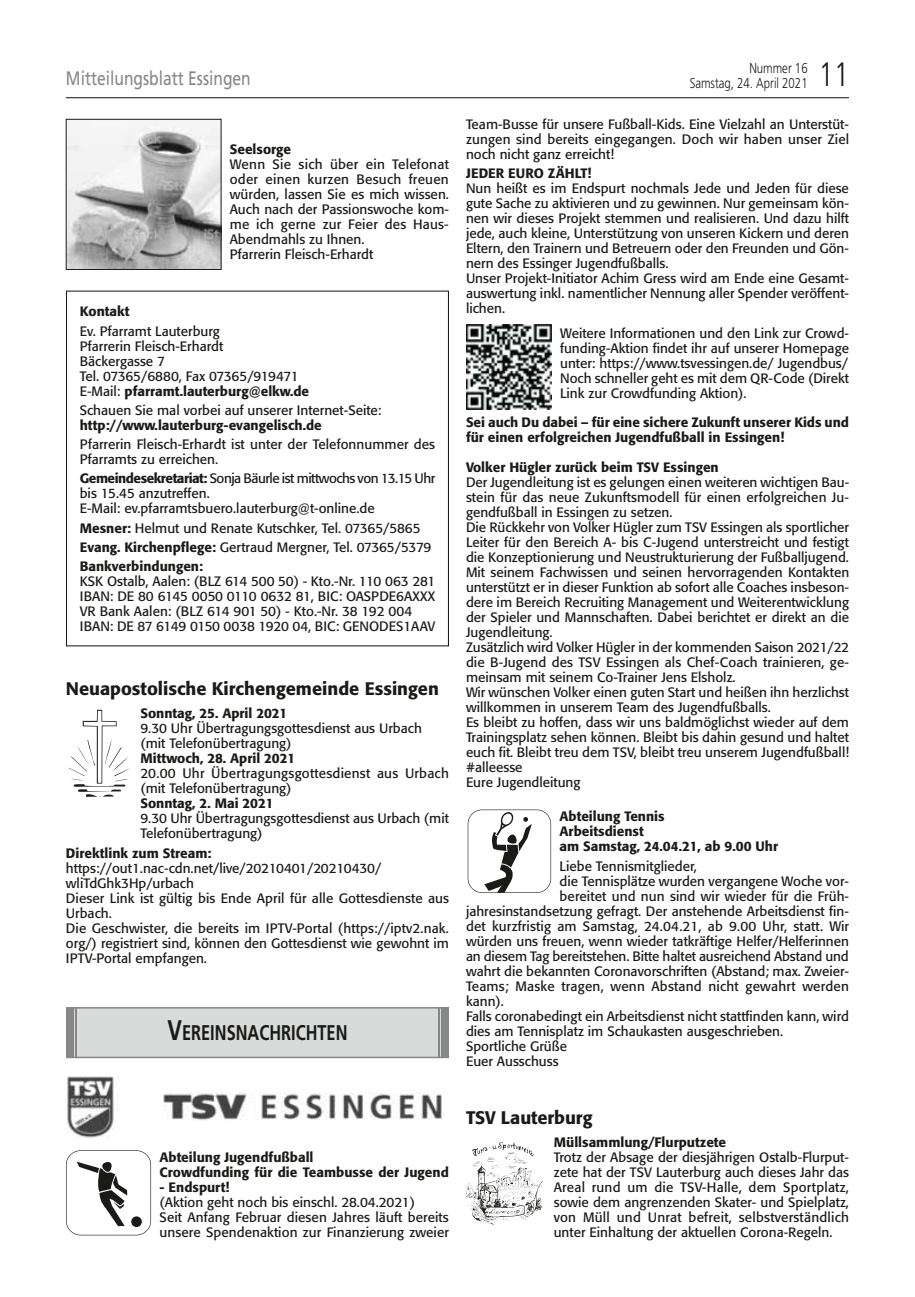
<style>
.page{position:relative;width:915px;height:1297px;background:#fff}
.page>*{position:absolute;margin:0;border:0;box-sizing:border-box;transform-origin:0 0}
.t1{font:300 33.75px "Frutiger";color:#1a1a18;scale:.8 1}
.t2{font:700 21.3px "Frutiger";color:#1a1a18;scale:.77 1}
.t3{font:19.5px "Frutiger";color:#868786;scale:.8 1}
.t4{font:500 18px "Formata";color:#1a1a18}
.t5{font:300 14.25px "Frutiger";color:#1a1a18;scale:.8 1}
.t6{font:13.5px/15px "Formata";color:#1a1a18}
.t7{font:500 13.5px/15px "Formata";color:#1a1a18}
.s1{font-weight:500}
.s2{font-size:28.35px}
</style>
<div class="page">
<hr style="left:66px;top:97px;width:782px;height:1px;background:#1a1a18">
<img style="left:68px;top:126px;width:151px;height:142px">
<div style="left:66px;top:119px;width:155px;height:151px;border:1px solid #1a1a18"></div>
<div style="left:66px;top:291px;width:383px;height:355px;border:1px solid #1a1a18"></div>
<svg style="left:69px;top:710px;width:61px;height:87px"></svg>
<div style="left:67px;top:1008px;width:380px;height:49px;background:#d9dada"></div>
<div style="left:66px;top:1007px;width:383px;height:51px;border:2px solid #868786"></div>
<div style="left:441px;top:1007px;width:8px;height:50px;background:#868786"></div>
<hr style="left:438px;top:1007px;width:1px;height:50px;background:#868786">
<div style="left:66px;top:1007px;width:7px;height:50px;background:#868786"></div>
<hr style="left:75px;top:1007px;width:2px;height:50px;background:#868786">
<img style="left:67px;top:1076px;width:376px;height:62px">
<svg style="left:66px;top:1150px;width:85px;height:85px"></svg>
<img style="left:466px;top:324px;width:85px;height:86px">
<svg style="left:467px;top:809px;width:84px;height:84px"></svg>
<svg style="left:466px;top:1142px;width:76px;height:83px"></svg>
<p class="t5" style="left:749px;top:60px;width:74px">Nummer 16</p>
<h3 class="t3" style="left:66px;top:66px;width:232px">Mitteilungsblatt Essingen</h3>
<p class="t5" style="left:689px;top:75px;width:149px">Samstag, 24. April 2021</p>
<h1 class="t1" style="left:818px;top:55px;width:39px">11</h1>
<p class="t7" style="left:230px;top:142px;width:63px">Seelsorge</p>
<p class="t6" style="left:230px;top:157px;width:221px">Wenn Sie sich über ein Telefonat oder einen kurzen Besuch freuen würden, lassen Sie es mich wissen.<br>Auch nach der Passionswoche kom&shy;me ich gerne zur Feier des Haus-<br>Abendmahls zu Ihnen.<br>Pfarrerin Fleisch-Erhardt</p>
<p class="t7" style="left:80px;top:304px;width:51px">Kontakt</p>
<p class="t6" style="left:80px;top:323px;width:231px">Ev. Pfarramt Lauterburg<br>Pfarrerin Fleisch-Erhardt<br>Bäckergasse 7<br>Tel. 07365/6880, Fax 07365/919471<br>E-Mail: <span class="s1">pfarramt.lauterburg@elkw.de</span></p>
<p class="t6" style="left:80px;top:403px;width:303px">Schauen Sie mal vorbei auf unserer Internet-Seite:</p>
<p class="t7" style="left:80px;top:418px;width:243px">http://www.lauterburg-evangelisch.de</p>
<p class="t6" style="left:80px;top:437px;width:357px">Pfarrerin Fleisch-Erhardt ist unter der Telefonnummer des<br>Pfarramts zu erreichen.</p>
<p class="t6" style="left:80px;top:471px;width:357px"><span class="s1">Gemeindesekretariat:</span> Sonja Bäurle ist mittwochs von 13.15 Uhr bis 15.45 anzutreffen.<br>E-Mail: ev.pfarramtsbuero.lauterburg@t-online.de</p>
<p class="t6" style="left:80px;top:518px;width:353px;line-height:19.2px"><span class="s1">Mesner:</span> Helmut und Renate Kutschker, Tel. 07365/5865<br><span class="s1">Evang. Kirchenpflege:</span> Gertraud Mergner, Tel. 07365/5379<br><span class="s1">Bankverbindungen:</span></p>
<p class="t6" style="left:80px;top:574px;width:357px">KSK Ostalb, Aalen: (BLZ 614 500 50) - Kto.-Nr. 110 063 281<br>IBAN: DE 80 6145 0050 0110 0632 81, BIC: OASPDE6AXXX VR Bank Aalen: (BLZ 614 901 50) - Kto.-Nr. 38 192 004<br>IBAN: DE 87 6149 0150 0038 1920 04, BIC: GENODES1AAV</p>
<h3 class="t4" style="left:66px;top:677px;width:374px">Neuapostolische Kirchengemeinde Essingen</h3>
<p class="t7" style="left:140px;top:706px;width:148px">Sonntag, 25. April 2021</p>
<p class="t6" style="left:140px;top:721px;width:283px">9.30 Uhr Übertragungsgottesdienst aus Urbach (mit Telefonübertragung)</p>
<p class="t7" style="left:140px;top:751px;width:156px">Mittwoch, 28. April 2021</p>
<p class="t6" style="left:140px;top:766px;width:310px">20.00 Uhr Übertragungsgottesdienst aus Urbach (mit Telefonübertragung)</p>
<p class="t7" style="left:140px;top:796px;width:135px">Sonntag, 2. Mai 2021</p>
<p class="t6" style="left:140px;top:811px;width:310px">9.30 Uhr Übertragungsgottesdienst aus Urbach (mit<br>Telefonübertragung)</p>
<p class="t7" style="left:66px;top:845px;width:147px">Direktlink zum Stream:</p>
<p class="t6" style="left:66px;top:860px;width:384px">https://out1.nac-cdn.net/live/20210401/20210430/ wliTdGhk3Hp/urbach<br>Dieser Link ist gültig bis Ende April für alle Gottesdienste aus Urbach.<br>Die Geschwister, die bereits im IPTV-Portal (https://iptv2.nak. org/) registriert sind, können den Gottesdienst wie gewohnt im IPTV-Portal empfangen.</p>
<h2 class="t2" style="left:167px;top:1020px;width:235px"><span class="s2">V</span>EREINSNACHRICHTEN</h2>
<p class="t6" style="left:466px;top:116px;width:384px;text-align:justify">Team-Busse für unsere Fußball-Kids. Eine Vielzahl an Unterstüt&shy;zungen sind bereits eingegangen. Doch wir haben unser Ziel noch nicht ganz erreicht!</p>
<p class="t7" style="left:466px;top:166px;width:127px">JEDER EURO ZÄHLT!</p>
<p class="t6" style="left:466px;top:181px;width:384px">Nun heißt es im Endspurt nochmals Jede und Jeden für diese gute Sache zu aktivieren und zu gewinnen. Nur gemeinsam kön&shy;nen wir dieses Projekt stemmen und realisieren. Und dazu hilft jede, auch kleine, Unterstützung von unseren Kickern und deren Eltern, den Trainern und Betreuern oder den Freunden und Gön&shy;nern des Essinger Jugendfußballs.<br>Unser Projekt-Initiator Achim Gress wird am Ende eine Gesamt&shy;auswertung inkl. namentlicher Nennung aller Spender veröffent&shy;lichen.</p>
<p class="t6" style="left:560px;top:325px;width:290px;text-align:justify">Weitere Informationen und den Link zur Crowd&shy;funding-Aktion findet ihr auf unserer Homepage unter: https://www.tsvessingen.de/ Jugendbus/ Noch schneller geht es mit dem QR-Code (Direkt Link zur Crowdfunding Aktion).</p>
<p class="t7" style="left:466px;top:414px;width:384px">Sei auch Du dabei – für eine sichere Zukunft unserer Kids und für einen erfolgreichen Jugendfußball in Essingen!</p>
<p class="t7" style="left:466px;top:459px;width:254px">Volker Hügler zurück beim TSV Essingen</p>
<p class="t6" style="left:466px;top:474px;width:384px">Der Jugendleitung ist es gelungen einen weiteren wichtigen Bau&shy;stein für das neue Zukunftsmodell für einen erfolgreichen Ju&shy;gendfußball in Essingen zu setzen.<br>Die Rückkehr von Volker Hügler zum TSV Essingen als sportlicher Leiter für den Bereich A- bis C-Jugend unterstreicht und festigt die Konzeptionierung und Neustrukturierung der Fußballjugend.<br>Mit seinem Fachwissen und seinen hervorragenden Kontakten unterstützt er in dieser Funktion ab sofort alle Coaches insbeson&shy;dere im Bereich Recruiting Management und Weiterentwicklung der Spieler und Mannschaften. Dabei berichtet er direkt an die Jugendleitung.<br>Zusätzlich wird Volker Hügler in der kommenden Saison 2021/22 die B-Jugend des TSV Essingen als Chef-Coach trainieren, ge&shy;meinsam mit seinem Co-Trainer Jens Elsholz.<br>Wir wünschen Volker einen guten Start und heißen ihn herzlichst willkommen in unserem Team des Jugendfußballs.<br>Es bleibt zu hoffen, dass wir uns baldmöglichst wieder auf dem Trainingsplatz sehen können. Bleibt bis dahin gesund und haltet euch fit. Bleibt treu dem TSV, bleibt treu unserem Jugendfußball! #alleesse<br>Eure Jugendleitung</p>
<p class="t7" style="left:559px;top:809px;width:220px">Abteilung Tennis<br>Arbeitsdienst<br>am Samstag, 24.04.21, ab 9.00 Uhr</p>
<p class="t6" style="left:559px;top:858px;width:139px">Liebe Tennismitglieder,</p>
<p class="t6" style="left:559px;top:873px;width:291px">die Tennisplätze wurden vergangene Woche vor-</p>
<p class="t6" style="left:559px;top:888px;width:291px">bereitet und nun sind wir wieder für die Früh-</p>
<p class="t6" style="left:466px;top:903px;width:384px">jahresinstandsetzung gefragt. Der anstehende Arbeitsdienst fin-</p>
<p class="t6" style="left:466px;top:918px;width:384px">det kurzfristig am Samstag, 24.04.21, ab 9.00 Uhr, statt. Wir</p>
<p class="t6" style="left:466px;top:933px;width:384px">würden uns freuen, wenn wieder tatkräftige Helfer/Helferinnen</p>
<p class="t6" style="left:466px;top:948px;width:384px">an diesem Tag bereitstehen. Bitte haltet ausreichend Abstand und</p>
<p class="t6" style="left:466px;top:963px;width:384px">wahrt die bekannten Coronavorschriften (Abstand; max. Zweier-</p>
<p class="t6" style="left:466px;top:978px;width:384px">Teams; Maske tragen, wenn Abstand nicht gewahrt werden</p>
<p class="t6" style="left:466px;top:993px;width:39px">kann).</p>
<p class="t6" style="left:466px;top:1008px;width:384px">Falls coronabedingt ein Arbeitsdienst nicht stattfinden kann, wird</p>
<p class="t6" style="left:466px;top:1023px;width:318px">dies am Tennisplatz im Schaukasten ausgeschrieben.</p>
<p class="t6" style="left:466px;top:1038px;width:102px">Sportliche Grüße</p>
<p class="t6" style="left:466px;top:1053px;width:94px">Euer Ausschuss</p>
<p class="t7" style="left:159px;top:1150px;width:291px">Abteilung Jugendfußball<br>Crowdfunding für die Teambusse der Jugend</p>
<p class="t7" style="left:159px;top:1180px;width:71px">- Endspurt!</p>
<p class="t6" style="left:159px;top:1195px;width:291px">(Aktion geht noch bis einschl. 28.04.2021)<br>Seit Anfang Februar diesen Jahres läuft bereits unsere Spendenaktion zur Finanzierung zweier</p>
<h3 class="t4" style="left:466px;top:1106px;width:128px">TSV Lauterburg</h3>
<p class="t7" style="left:553px;top:1135px;width:174px">Müllsammlung/Flurputzete</p>
<p class="t6" style="left:553px;top:1150px;width:297px;text-align:justify">Trotz der Absage der diesjährigen Ostalb-Flurput&shy;zete hat der TSV Lauterburg auch dieses Jahr das Areal rund um die TSV-Halle, dem Sportplatz, sowie dem angrenzenden Skater- und Spielplatz, von Müll und Unrat befreit, selbstverständlich unter Einhaltung der aktuellen Corona-Regeln.</p>
</div>
